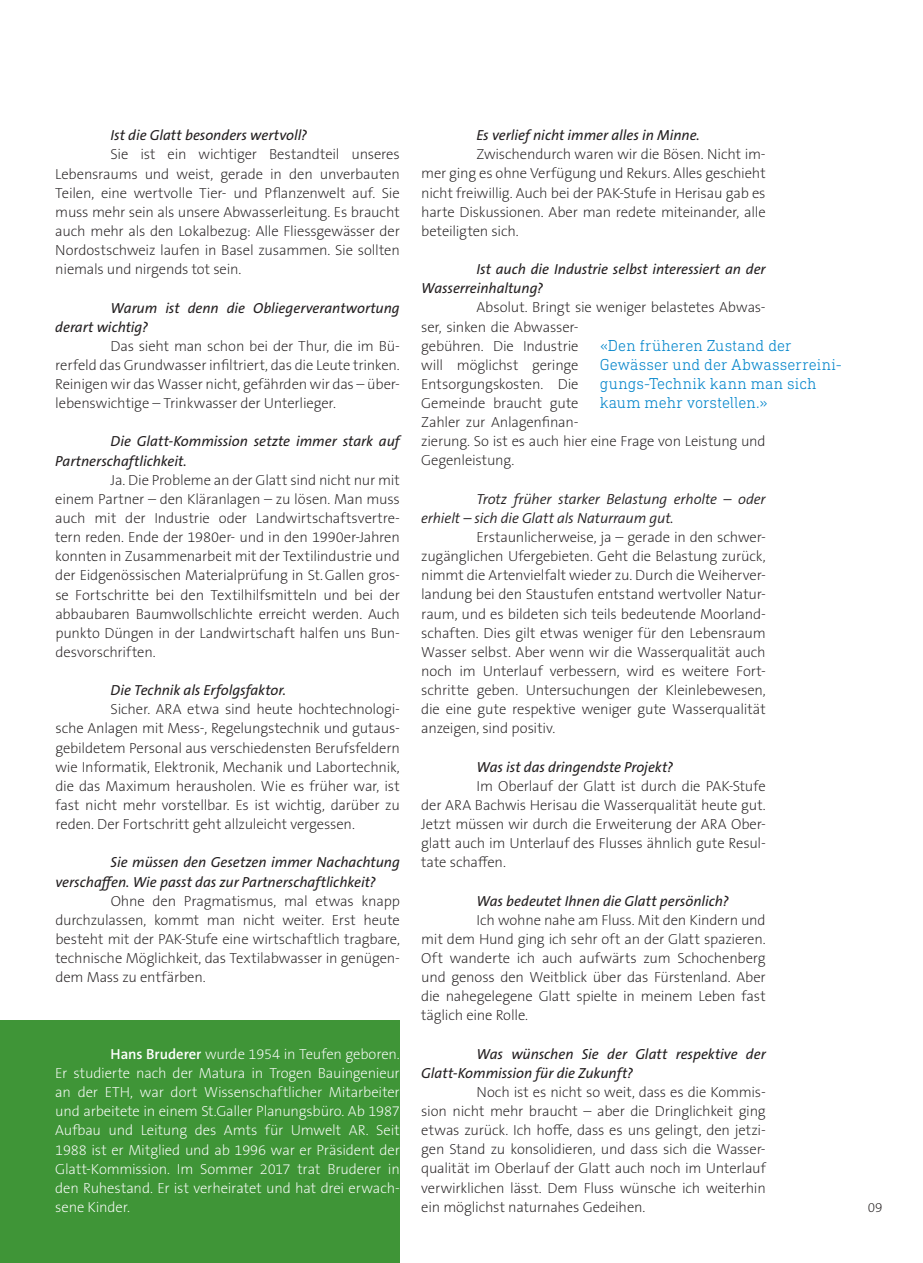
<style>
.page{position:relative;width:923px;height:1263px;background:#fff}
.page>*{position:absolute;margin:0;border:0;box-sizing:border-box;transform-origin:0 0}
.t1{font:300 16.2px/19.2px "DIN Next Slab Pro";letter-spacing:.005em;color:#0084ca}
.t2{font:200 14.7px/19.2px "The Sans B W2";letter-spacing:-.015em;color:#231f20;text-align:justify}
.t3{font:italic 14.7px/19.2px "The Sans B W5 Plain";letter-spacing:-.005em;color:#231f20}
.t4{font:200 14.7px/19.2px "The Sans B W2";letter-spacing:-.01em;color:#fff;text-align:justify}
.t5{font:italic 300 14.7px/19.2px "The Sans B W4";letter-spacing:-.01em;color:#231f20}
.t6{font:200 13.5px "The Sans B W2";color:#231f20}
.s1{font-family:"The Sans B W6";font-weight:600}
</style>
<div class="page">
<div style="left:0;top:1020px;width:400px;height:243px;background:#3f9537"></div>
<p class="t3" style="left:111px;top:126px;width:198px">Ist die Glatt besonders wertvoll?</p>
<p class="t2" style="left:55px;top:145px;width:346px;text-indent:55px">Sie ist ein wichtiger Bestandteil unseres Lebensraums und weist, gerade in den unverbauten Teilen, eine wertvolle Tier- und Pflanzenwelt auf. Sie muss mehr sein als unsere Abwasserleitung. Es braucht auch mehr als den Lokalbezug: Alle Fliessgewässer der Nordostschweiz laufen in Basel zusammen. Sie sollten niemals und nirgends tot sein.</p>
<p class="t3" style="left:55px;top:298px;width:346px;text-indent:55px">Warum ist denn die Obliegerverantwortung derart wichtig?</p>
<p class="t2" style="left:55px;top:336px;width:346px;text-indent:55px">Das sieht man schon bei der Thur, die im Bü&shy;rerfeld das Grundwasser infiltriert, das die Leute trinken.<br>Reinigen wir das Wasser nicht, gefährden wir das – über&shy;lebenswichtige – Trinkwasser der Unterlieger.</p>
<p class="t3" style="left:55px;top:432px;width:346px;text-indent:55px">Die Glatt-Kommission setzte immer stark auf<br>Partnerschaftlichkeit.</p>
<p class="t2" style="left:55px;top:470px;width:346px;text-indent:55px">Ja. Die Probleme an der Glatt sind nicht nur mit einem Partner – den Kläranlagen – zu lösen. Man muss auch mit der Industrie oder Landwirtschaftsvertre&shy;tern reden. Ende der 1980er- und in den 1990er-Jahren konnten in Zusammenarbeit mit der Textilindustrie und der Eidgenössischen Materialprüfung in St.Gallen gros&shy;se Fortschritte bei den Textilhilfsmitteln und bei der abbaubaren Baumwollschlichte erreicht werden. Auch punkto Düngen in der Landwirtschaft halfen uns Bun&shy;desvorschriften.</p>
<p class="t3" style="left:111px;top:681px;width:177px">Die Technik als Erfolgsfaktor.</p>
<p class="t2" style="left:55px;top:700px;width:346px;text-indent:55px">Sicher. ARA etwa sind heute hochtechnologi&shy;sche Anlagen mit Mess-, Regelungstechnik und gutaus&shy;gebildetem Personal aus verschiedensten Berufsfeldern wie Informatik, Elektronik, Mechanik und Labortechnik, die das Maximum herausholen. Wie es früher war, ist fast nicht mehr vorstellbar. Es ist wichtig, darüber zu reden. Der Fortschritt geht allzuleicht vergessen.</p>
<p class="t3" style="left:55px;top:853px;width:346px;text-indent:55px">Sie müssen den Gesetzen immer Nachachtung verschaffen. Wie passt das zur Partnerschaftlichkeit?</p>
<p class="t2" style="left:55px;top:891px;width:346px;text-indent:55px">Ohne den Pragmatismus, mal etwas knapp durchzulassen, kommt man nicht weiter. Erst heute besteht mit der PAK-Stufe eine wirtschaftlich tragbare, technische Möglichkeit, das Textilabwasser in genügen&shy;dem Mass zu entfärben.</p>
<p class="t4" style="left:55px;top:1044px;width:346px;text-indent:55px"><span class="s1">Hans Bruderer</span> wurde 1954 in Teufen geboren.<br>Er studierte nach der Matura in Trogen Bauingenieur an der ETH, war dort Wissenschaftlicher Mitarbeiter und arbeitete in einem St.Galler Planungsbüro. Ab 1987<br>Aufbau und Leitung des Amts für Umwelt AR. Seit 1988 ist er Mitglied und ab 1996 war er Präsident der Glatt-Kommission. Im Sommer 2017 trat Bruderer in den Ruhestand. Er ist verheiratet und hat drei erwach&shy;sene Kinder.</p>
<p class="t3" style="left:476px;top:126px;width:225px">Es verlief nicht immer alles in Minne.</p>
<p class="t2" style="left:421px;top:145px;width:346px;text-indent:55px">Zwischendurch waren wir die Bösen. Nicht im&shy;mer ging es ohne Verfügung und Rekurs. Alles geschieht nicht freiwillig. Auch bei der PAK-Stufe in Herisau gab es harte Diskussionen. Aber man redete miteinander, alle beteiligten sich.</p>
<p class="t3" style="left:421px;top:260px;width:346px;text-indent:55px">Ist auch die Industrie selbst interessiert an der<br>Wasserreinhaltung?</p>
<p class="t2" style="left:421px;top:298px;width:346px;text-align:left;text-indent:55px">Absolut. Bringt sie weniger belastetes Abwas&shy;ser, sinken die Abwasser-<br>gebühren. Die Industrie<br>will möglichst geringe<br>Entsorgungskosten. Die<br>Gemeinde braucht gute<br>Zahler zur Anlagenfinan-<br>zierung. So ist es auch hier eine Frage von Leistung und<br>Gegenleistung.</p>
<p class="t5" style="left:421px;top:490px;width:346px;text-indent:55px">Trotz früher starker Belastung erholte – oder erhielt – sich die Glatt als Naturraum gut.</p>
<p class="t2" style="left:421px;top:527px;width:346px;text-indent:55px">Erstaunlicherweise, ja – gerade in den schwer&shy;zugänglichen Ufergebieten. Geht die Belastung zurück, nimmt die Artenvielfalt wieder zu. Durch die Weiherver&shy;landung bei den Staustufen entstand wertvoller Natur&shy;raum, und es bildeten sich teils bedeutende Moorland&shy;schaften. Dies gilt etwas weniger für den Lebensraum Wasser selbst. Aber wenn wir die Wasserqualität auch noch im Unterlauf verbessern, wird es weitere Fort&shy;schritte geben. Untersuchungen der Kleinlebewesen, die eine gute respektive weniger gute Wasserqualität anzeigen, sind positiv.</p>
<p class="t3" style="left:476px;top:757px;width:198px">Was ist das dringendste Projekt?</p>
<p class="t2" style="left:421px;top:776px;width:346px;text-indent:55px">Im Oberlauf der Glatt ist durch die PAK-Stufe der ARA Bachwis Herisau die Wasserqualität heute gut.<br>Jetzt müssen wir durch die Erweiterung der ARA Ober&shy;glatt auch im Unterlauf des Flusses ähnlich gute Resul&shy;tate schaffen.</p>
<p class="t3" style="left:476px;top:891px;width:254px">Was bedeutet Ihnen die Glatt persönlich?</p>
<p class="t2" style="left:421px;top:910px;width:346px;text-indent:55px">Ich wohne nahe am Fluss. Mit den Kindern und mit dem Hund ging ich sehr oft an der Glatt spazieren.<br>Oft wanderte ich auch aufwärts zum Schochenberg und genoss den Weitblick über das Fürstenland. Aber die nahegelegene Glatt spielte in meinem Leben fast täglich eine Rolle.</p>
<p class="t3" style="left:421px;top:1044px;width:346px;text-indent:55px">Was wünschen Sie der Glatt respektive der<br>Glatt-Kommission für die Zukunft?</p>
<p class="t2" style="left:421px;top:1082px;width:346px;text-indent:55px">Noch ist es nicht so weit, dass es die Kommis&shy;sion nicht mehr braucht – aber die Dringlichkeit ging etwas zurück. Ich hoffe, dass es uns gelingt, den jetzi&shy;gen Stand zu konsolidieren, und dass sich die Wasser&shy;qualität im Oberlauf der Glatt auch noch im Unterlauf verwirklichen lässt. Dem Fluss wünsche ich weiterhin ein möglichst naturnahes Gedeihen.</p>
<p class="t1" style="left:600px;top:336px;width:244px">«Den früheren Zustand der<br>Gewässer und der Abwasserreini&shy;gungs-Technik kann man sich kaum mehr vorstellen.»</p>
<p class="t6" style="left:867px;top:1199px;width:16px">09</p>
</div>
